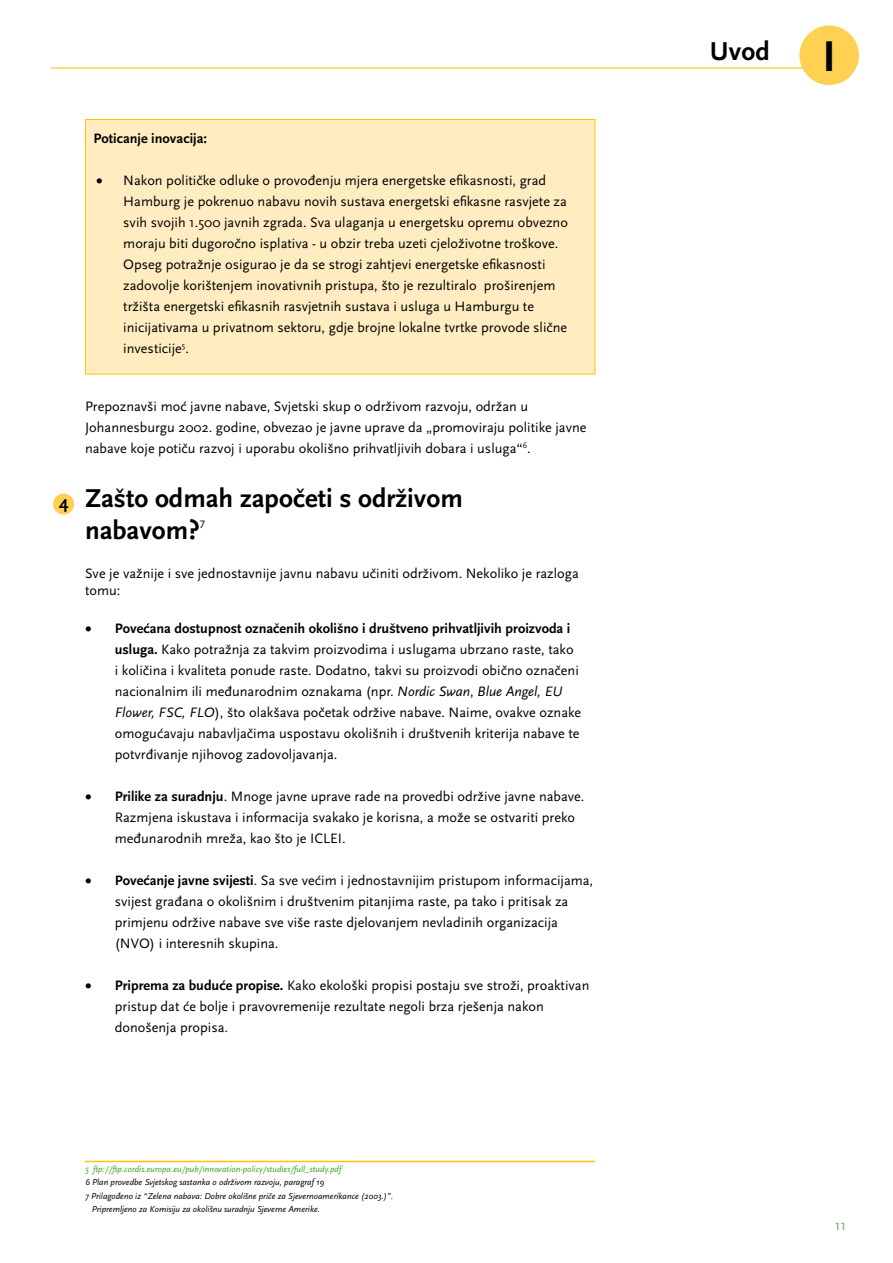
<style>
.page{position:relative;width:893px;height:1263px;background:#fff}
.page>*{position:absolute;margin:0;border:0;box-sizing:border-box;transform-origin:0 0}
.t1{font:700 45px "Scala Sans Pro";color:#000}
.t2{font:700 27px/32.4px "Scala Sans Pro";color:#000}
.t3{font:700 18px "Scala Sans Pro";color:#000}
.t4{font:15px "Scala Sans Pro";color:#45a12b}
.t5{font:14.25px/21px "Scala Sans Pro";color:#000}
.t6{font:700 14.25px "Scala Sans Pro";color:#000}
.t7{font:11.25px "Scala Sans Pro";color:#000}
.t8{font:italic 9px "Scala Sans Pro";color:#000}
.t9{font:italic 9px "Scala Sans Pro";color:#45a12b}
.s1{font-weight:700}
.s2{font-style:italic}
</style>
<div class="page">
<hr style="left:51px;top:67px;width:778px;height:2px;background:#fed153">
<div style="left:799px;top:26px;width:60px;height:59px;background:#fed153;border-radius:50%"></div>
<div style="left:85px;top:119px;width:510px;height:255px;background:#ffedc1"></div>
<hr style="left:85px;top:119px;width:510px;height:1px;background:#fdc300">
<hr style="left:85px;top:120px;width:1px;height:254px;background:#fdc300">
<hr style="left:595px;top:120px;width:1px;height:254px;background:#fdc300">
<hr style="left:85px;top:374px;width:510px;height:1px;background:#fdc300">
<hr style="left:85px;top:1161px;width:510px;height:1px;background:#fdc300">
<div style="left:53px;top:493px;width:21px;height:21px;background:#fed153;border-radius:50%"></div>
<p class="t6" style="left:94px;top:130px;width:115px">Poticanje inovacija:</p>
<p class="t5" style="left:123px;top:169px;width:446px;text-indent:-27px">• Nakon političke odluke o provođenju mjera energetske efikasnosti, grad Hamburg je pokrenuo nabavu novih sustava energetski efikasne rasvjete za svih svojih 1.500 javnih zgrada. Sva ulaganja u energetsku opremu obvezno moraju biti dugoročno isplativa - u obzir treba uzeti cjeloživotne troškove.<br>Opseg potražnje osigurao je da se strogi zahtjevi energetske efikasnosti zadovolje korištenjem inovativnih pristupa, što je rezultiralo proširenjem tržišta energetski efikasnih rasvjetnih sustava i usluga u Hamburgu te inicijativama u privatnom sektoru, gdje brojne lokalne tvrtke provode slične investicije<sup>5</sup>.</p>
<p class="t3" style="left:59px;top:491px;width:11px">4</p>
<p class="t5" style="left:85px;top:396px;width:503px">Prepoznavši moć javne nabave, Svjetski skup o održivom razvoju, održan u<br>Johannesburgu 2002. godine, obvezao je javne uprave da „promoviraju politike javne nabave koje potiču razvoj i uporabu okolišno prihvatljivih dobara i usluga“<sup>6</sup>.</p>
<h2 class="t2" style="left:85px;top:482px;width:379px">Zašto odmah započeti s održivom nabavom?</h2>
<p class="t7" style="left:200px;top:515px;width:7px">7</p>
<p class="t5" style="left:85px;top:565px;width:495px;line-height:17.1px">Sve je važnije i sve jednostavnije javnu nabavu učiniti održivom. Nekoliko je razloga tomu:</p>
<p class="t5" style="left:115px;top:618px;width:468px;text-indent:-30px">• <span class="s1">Povećana dostupnost označenih okolišno i društveno prihvatljivih proizvoda i usluga.</span> Kako potražnja za takvim proizvodima i uslugama ubrzano raste, tako<br>i količina i kvaliteta ponude raste. Dodatno, takvi su proizvodi obično označeni nacionalnim ili međunarodnim oznakama (npr. <span class="s2">Nordic Swan</span>, <span class="s2">Blue Angel, EU Flower, FSC, FLO</span>), što olakšava početak održive nabave. Naime, ovakve oznake omogućavaju nabavljačima uspostavu okolišnih i društvenih kriterija nabave te potvrđivanje njihovog zadovoljavanja.</p>
<p class="t5" style="left:115px;top:786px;width:471px;text-indent:-30px">• <span class="s1">Prilike za suradnju</span>. Mnoge javne uprave rade na provedbi održive javne nabave.<br>Razmjena iskustava i informacija svakako je korisna, a može se ostvariti preko međunarodnih mreža, kao što je ICLEI.</p>
<p class="t5" style="left:115px;top:870px;width:480px;text-indent:-30px">• <span class="s1">Povećanje javne svijesti</span>. Sa sve većim i jednostavnijim pristupom informacijama, svijest građana o okolišnim i društvenim pitanjima raste, pa tako i pritisak za primjenu održive nabave sve više raste djelovanjem nevladinih organizacija (NVO) i interesnih skupina.</p>
<p class="t5" style="left:115px;top:975px;width:476px;text-indent:-30px">• <span class="s1">Priprema za buduće propise.</span> Kako ekološki propisi postaju sve stroži, proaktivan pristup dat će bolje i pravovremenije rezultate negoli brza rješenja nakon donošenja propisa.</p>
<p class="t9" style="left:85px;top:1164px;width:258px">5 ftp://ftp.cordis.europa.eu/pub/innovation-policy/studies/full_study.pdf</p>
<p class="t8" style="left:85px;top:1177px;width:241px">6 Plan provedbe Svjetskog sastanka o održivom razvoju, paragraf 19</p>
<p class="t8" style="left:85px;top:1191px;width:310px">7 Prilagođeno iz “Zelena nabava: Dobre okolišne priče za Sjevernoamerikance (2003.)”.</p>
<p class="t8" style="left:92px;top:1204px;width:230px">Pripremljeno za Komisiju za okolišnu suradnju Sjeverne Amerike.</p>
<h2 class="t2" style="left:710px;top:35px;width:61px">Uvod</h2>
<h1 class="t1" style="left:822px;top:30px;width:15px">I</h1>
<p class="t4" style="left:835px;top:1217px;width:13px">11</p>
</div>
